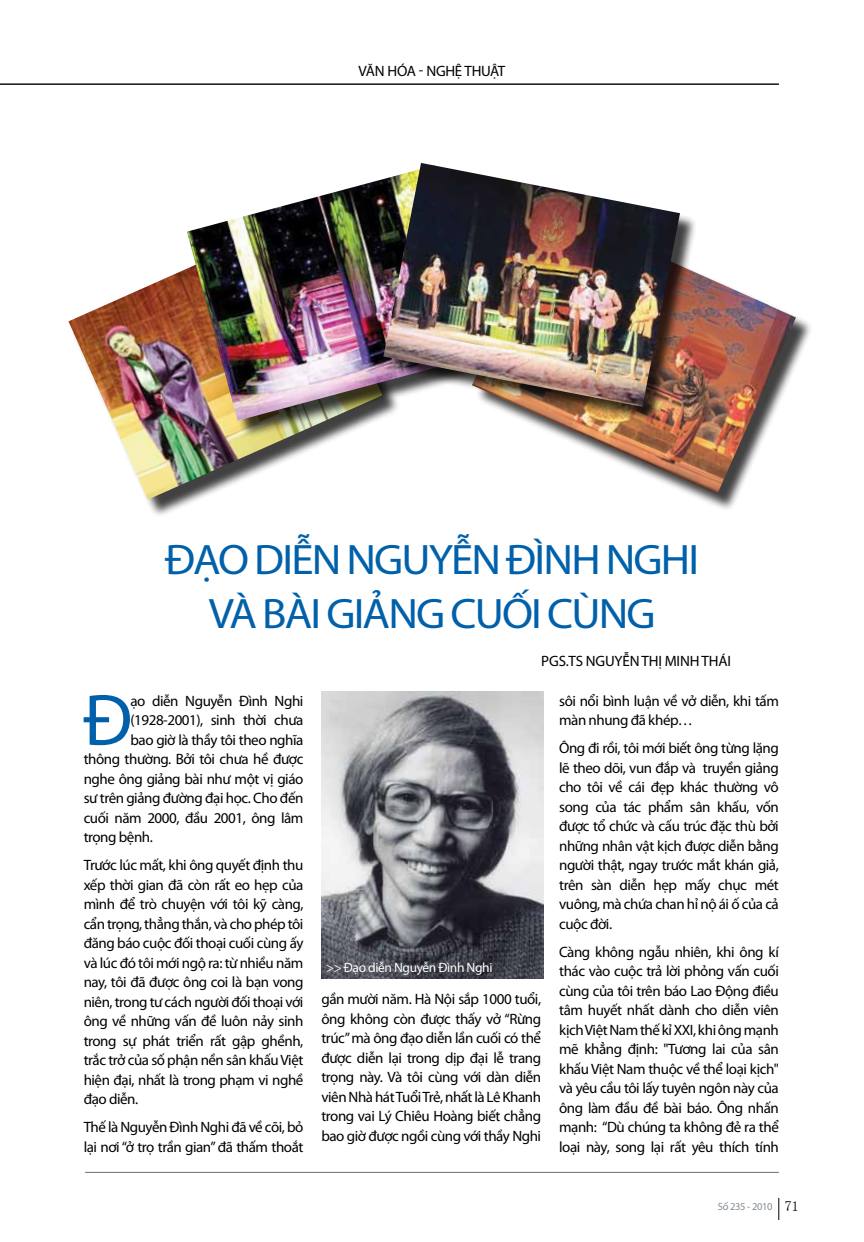
<style>
.page{position:relative;width:864px;height:1242px;background:#fff}
.page>*{position:absolute;margin:0;border:0;box-sizing:border-box;transform-origin:0 0}
.t1{font:72.9px "Myriad Pro";color:#0061aa}
.t2{font:42.75px/54px "Myriad Pro";letter-spacing:-.04em;color:#0061aa;text-align:center;scale:1.05 1}
.t3{font:15px/19.5px "Myriad Pro";letter-spacing:-.03em;color:#000;text-align:justify}
.t4{font:15px "Myriad Pro";letter-spacing:-.01em;color:#000}
.t5{font:13.5px "Myriad Pro";letter-spacing:-.03em;color:#fff}
.t6{font:10.5px "Myriad Pro";letter-spacing:-.03em;color:#828b92}
.s1{font-family:"MS Mincho";font-size:14.25px;color:#000}
</style>
<div class="page">
<div style="left:474px;top:210px;width:338px;height:301px;background:#000;opacity:.75"></div>
<img style="left:474px;top:210px;width:321px;height:284px">
<img style="left:321px;top:691px;width:222px;height:287px">
<div style="left:71px;top:219px;width:328px;height:298px;background:#000;opacity:.75"></div>
<img style="left:68px;top:219px;width:314px;height:280px">
<div style="left:189px;top:168px;width:313px;height:270px;background:#000;opacity:.75"></div>
<img style="left:187px;top:168px;width:198px;height:253px">
<div style="left:385px;top:165px;width:312px;height:258px;background:#000;opacity:.75"></div>
<img style="left:383px;top:163px;width:296px;height:244px">
<hr style="left:0;top:84px;width:778px;height:1px;background:#0a0a0b">
<hr style="left:85px;top:1172px;width:693px;height:1px;background:#6d6e71">
<svg style="left:778px;top:1198px;width:1px;height:22px"></svg>
<p class="t3" style="left:358px;top:61px;width:148px">văn hóa - nghệ thuật</p>
<h2 class="t2" style="left:165px;top:532px;width:510px">Đạo diễn Nguyễn Đình Nghi và bài giảng cuối cùng</h2>
<p class="t4" style="left:541px;top:652px;width:191px">pgs.ts Nguyễn Th ị Minh Thái</p>
<h1 class="t1" style="left:84px;top:675px;width:50px">Đ</h1>
<p class="t3" style="left:130px;top:690px;width:174px">ạo diễn Nguyễn Đình Nghi</p>
<p class="t3" style="left:130px;top:710px;width:174px">(1928-2001), sinh thời chưa</p>
<p class="t3" style="left:130px;top:729px;width:174px">bao giờ là thầy tôi theo nghĩa</p>
<p class="t3" style="left:84px;top:749px;width:221px">thông thường. Bởi tôi chưa hề được</p>
<p class="t3" style="left:84px;top:768px;width:221px">nghe ông giảng bài như một vị giáo</p>
<p class="t3" style="left:84px;top:788px;width:221px">sư trên giảng đường đại học. Cho đến</p>
<p class="t3" style="left:84px;top:807px;width:221px">cuối năm 2000, đầu 2001, ông lâm</p>
<p class="t3" style="left:84px;top:827px;width:71px">trọng bệnh.</p>
<p class="t3" style="left:84px;top:855px;width:221px">Trước lúc mất, khi ông quyết định thu xếp thời gian đã còn rất eo hẹp của mình để trò chuyện với tôi kỹ càng, cẩn trọng, thẳng thắn, và cho phép tôi đăng báo cuộc đối thoại cuối cùng ấy và lúc đó tôi mới ngộ ra: từ nhiều năm nay, tôi đã được ông coi là bạn vong niên, trong tư cách người đối thoại với ông về những vấn đề luôn nảy sinh trong sự phát triển rất gập ghềnh, trắc trở của số phận nền sân khấu Việt hiện đại, nhất là trong phạm vi nghề đạo diễn.</p>
<p class="t3" style="left:84px;top:1117px;width:221px">Thế là Nguyễn Đình Nghi đã về cõi, bỏ lại nơi “ở trọ trần gian” đã thấm thoắt</p>
<p class="t5" style="left:326px;top:959px;width:168px">&gt;&gt; Đạo diễn Nguyễn Đình Nghi</p>
<p class="t3" style="left:321px;top:989px;width:221px">gần mười năm. Hà Nội sắp 1000 tuổi, ông không còn được thấy vở “Rừng trúc” mà ông đạo diễn lần cuối có thể được diễn lại trong dịp đại lễ trang trọng này. Và tôi cùng với dàn diễn viên N hà hát Tuổi Trẻ, nhất là Lê Khanh trong vai Lý Chiêu Hoàng biết chẳng bao giờ được ngồi cùng với thầy Nghi</p>
<p class="t3" style="left:559px;top:690px;width:221px">sôi nổi bình luận về vở diễn, khi tấm màn nhung đã khép…</p>
<p class="t3" style="left:559px;top:738px;width:221px">Ông đi rồi, tôi mới biết ông từng lặng lẽ theo dõi, vun đắp và truyền giảng cho tôi về cái đẹp khác thường vô song của tác phẩm sân khấu, vốn được tổ chức và cấu trúc đặc thù bởi những nhân vật kịch được diễn bằng người thật, ngay trước mắt khán giả, trên sàn diễn hẹp mấy chục mét vuông, mà chứa chan hỉ nộ ái ố của cả cuộc đời.</p>
<p class="t3" style="left:559px;top:941px;width:221px">Càng không ngẫu nhiên, khi ông kí thác vào cuộc trả lời phỏng vấn cuối cùng của tôi trên báo Lao Động điều tâm huyết nhất dành cho diễn viên kịch Việt Nam thế kỉ XXI, khi ông mạnh mẽ khẳng định: "Tương lai của sân khấu Việt Nam thuộc về thể loại kịch" và yêu cầu tôi lấy tuyên ngôn này của ông làm đầu đề bài báo. Ông nhấn mạnh: “Dù chúng ta không đẻ ra thể loại này, song lại rất yêu thích tính</p>
<p class="t6" style="left:717px;top:1199px;width:83px">Số 235 - 2010 <span class="s1">71</span></p>
</div>
